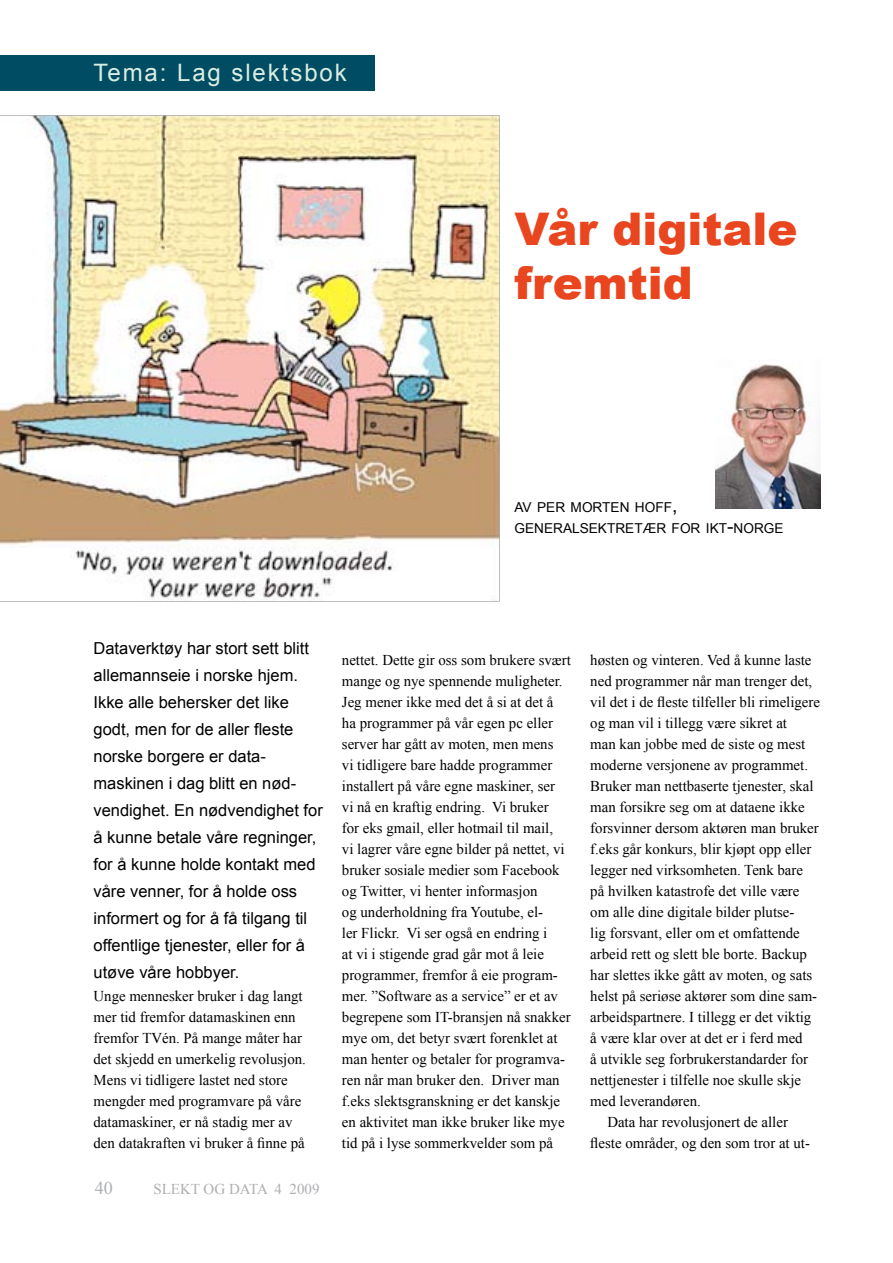
<style>
.page{position:relative;width:893px;height:1263px;background:#fff}
.page>*{position:absolute;margin:0;border:0;box-sizing:border-box;transform-origin:0 0}
.t1{font:900 45px/54px "Arial";color:#e9461f}
.t2{font:24px "Arial";letter-spacing:.08em;color:#daede3}
.t3{font:18px "Times New Roman";color:#aeafb2}
.t4{font:16.5px/27px "Arial";color:#000}
.t5{font:15px/21px "Times New Roman";color:#000}
.t6{font:15px "Times New Roman";color:#aeafb2}
.t7{font:13.65px/21px "Arial";color:#000}
.s1{font-size:19.5px}
</style>
<div class="page">
<div style="left:0;top:55px;width:374px;height:36px;background:#004c63"></div>
<img style="left:716px;top:364px;width:105px;height:144px">
<img style="left:0;top:115px;width:500px;height:487px">
<h2 class="t2" style="left:94px;top:57px;width:255px">Tema: Lag slektsbok</h2>
<h1 class="t1" style="left:514px;top:200px;width:285px">Vår digitale fremtid</h1>
<p class="t7" style="left:514px;top:497px;width:271px">AV PER MORTEN HOFF<span class="s1">,<br></span>GENERALSEKTRETÆR FOR IKT<span class="s1">-</span>NORGE</p>
<p class="t4" style="left:94px;top:635px;width:231px">Dataverktøy har stort sett blitt allemannseie i norske hjem.<br>Ikke alle behersker det like godt, men for de aller fleste norske borgere er data&shy;maskinen i dag blitt en nød&shy;vendighet. En nødvendighet for å kunne betale våre regninger, for å kunne holde kontakt med våre venner, for å holde oss informert og for å få tilgang til offentlige tjenester, eller for å utøve våre hobbyer.</p>
<p class="t5" style="left:94px;top:985px;width:214px">Unge mennesker bruker i dag langt mer tid fremfor datamaskinen enn fremfor TVén. På mange måter har det skjedd en umerkelig revolusjon.<br>Mens vi tidligere lastet ned store mengder med programvare på våre datamaskiner, er nå stadig mer av den datakraften vi bruker å finne på</p>
<p class="t3" style="left:95px;top:1176px;width:19px">40</p>
<p class="t6" style="left:153px;top:1179px;width:168px">SLEKT OG DATA 4 2009</p>
<p class="t5" style="left:342px;top:649px;width:230px">nettet. Dette gir oss som brukere svært mange og nye spennende muligheter.<br>Jeg mener ikke med det å si at det å ha programmer på vår egen pc eller server har gått av moten, men mens<br>vi tidligere bare hadde programmer installert på våre egne maskiner, ser<br>vi nå en kraftig endring. Vi bruker<br>for eks gmail, eller hotmail til mail,<br>vi lagrer våre egne bilder på nettet, vi bruker sosiale medier som Facebook og Twitter, vi henter informasjon<br>og underholdning fra Youtube, el-<br>ler Flickr. Vi ser også en endring i<br>at vi i stigende grad går mot å leie programmer, fremfor å eie program&shy;mer. ”Software as a service” er et av begrepene som IT-bransjen nå snakker mye om, det betyr svært forenklet at man henter og betaler for programva&shy;ren når man bruker den. Driver man f.eks slektsgranskning er det kanskje en aktivitet man ikke bruker like mye tid på i lyse sommerkvelder som på</p>
<p class="t5" style="left:590px;top:649px;width:223px">høsten og vinteren. Ved å kunne laste</p>
<p class="t5" style="left:590px;top:670px;width:223px">ned programmer når man trenger det,</p>
<p class="t5" style="left:590px;top:691px;width:231px">vil det i de fleste tilfeller bli rimeligere</p>
<p class="t5" style="left:590px;top:712px;width:198px">og man vil i tillegg være sikret at</p>
<p class="t5" style="left:590px;top:733px;width:216px">man kan jobbe med de siste og mest</p>
<p class="t5" style="left:590px;top:754px;width:219px">moderne versjonene av programmet.</p>
<p class="t5" style="left:590px;top:775px;width:225px">Bruker man nettbaserte tjenester, skal</p>
<p class="t5" style="left:590px;top:796px;width:216px">man forsikre seg om at dataene ikke</p>
<p class="t5" style="left:590px;top:817px;width:230px">forsvinner dersom aktøren man bruker</p>
<p class="t5" style="left:590px;top:838px;width:223px">f.eks går konkurs, blir kjøpt opp eller</p>
<p class="t5" style="left:590px;top:859px;width:214px">legger ned virksomheten. Tenk bare</p>
<p class="t5" style="left:590px;top:880px;width:211px">på hvilken katastrofe det ville være</p>
<p class="t5" style="left:590px;top:901px;width:206px">om alle dine digitale bilder plutse-</p>
<p class="t5" style="left:590px;top:922px;width:211px">lig forsvant, eller om et omfattende</p>
<p class="t5" style="left:590px;top:943px;width:218px">arbeid rett og slett ble borte. Backup</p>
<p class="t5" style="left:590px;top:964px;width:223px">har slettes ikke gått av moten, og sats</p>
<p class="t5" style="left:590px;top:985px;width:228px">helst på seriøse aktører som dine sam-</p>
<p class="t5" style="left:590px;top:1006px;width:223px">arbeidspartnere. I tillegg er det viktig</p>
<p class="t5" style="left:590px;top:1027px;width:214px">å være klar over at det er i ferd med</p>
<p class="t5" style="left:590px;top:1048px;width:219px">å utvikle seg forbrukerstandarder for</p>
<p class="t5" style="left:590px;top:1069px;width:212px">nettjenester i tilfelle noe skulle skje</p>
<p class="t5" style="left:590px;top:1090px;width:112px">med leverandøren.</p>
<p class="t5" style="left:607px;top:1111px;width:182px">Data har revolusjonert de aller</p>
<p class="t5" style="left:590px;top:1132px;width:221px">fleste områder, og den som tror at ut-</p>
</div>
